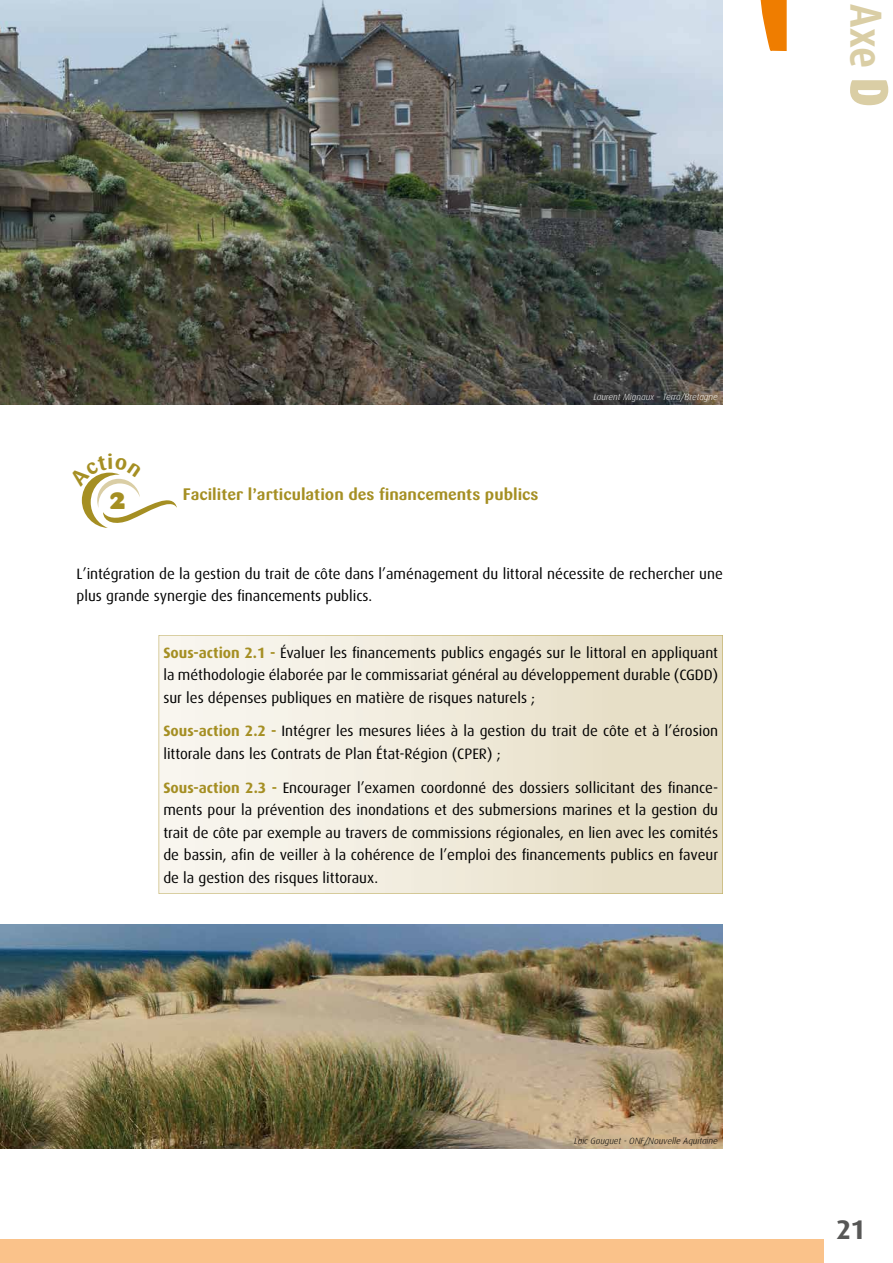
<style>
.page{position:relative;width:893px;height:1263px;background:#fff}
.page>*{position:absolute;margin:0;border:0;box-sizing:border-box;transform-origin:0 0}
.t1{font:700 condensed 45px "Dax OT";color:#dacea5}
.t2{font:900 31.5px "Sari";color:#a58f23}
.t3{font:700 27px "Dax";color:#575756}
.t4{font:700 16.5px "Sari";color:#a58f23}
.t5{font:15px/22.5px "Dax OT";color:#000}
.t6{font:italic 300 9px "Dax OT";color:#000}
.t7{font:italic 300 9px "Dax OT";color:#fff}
.s1{font-weight:900;font-size:54px}
.s2{font-weight:700;color:#a58f23}
</style>
<div class="page">
<div style="left:0;top:1240px;width:823px;height:23px;background:#fac28a"></div>
<svg style="left:760px;top:0;width:27px;height:51px"></svg>
<img style="left:0;top:0;width:723px;height:404px">
<img style="left:0;top:925px;width:722px;height:223px">
<svg style="left:159px;top:635px;width:564px;height:259px;background:#efe9d9"></svg>
<svg style="left:81px;top:472px;width:96px;height:56px"></svg>
<h1 class="t1" style="left:895px;top:4px;width:104px;rotate:90deg">Axe <span class="s1">D</span></h1>
<h2 class="t2" style="left:110px;top:478px;width:17px">2</h2>
<p class="t4" style="left:183px;top:484px;width:357px">Faciliter l’articulation des financements publics</p>
<p class="t7" style="left:593px;top:392px;width:126px">Laurent Mignaux – Terra/Bretagne</p>
<p class="t5" style="left:77px;top:563px;width:648px">L’intégration de la gestion du trait de côte dans l’aménagement du littoral nécessite de rechercher une plus grande synergie des financements publics.</p>
<p class="t5" style="left:163px;top:641px;width:556px;text-align:justify"><span class="s2">Sous-action 2.1 -</span> Évaluer les financements publics engagés sur le littoral en appliquant la méthodologie élaborée par le commissariat général au développement durable (CGDD) sur les dépenses publiques en matière de risques naturels ;</p>
<p class="t5" style="left:163px;top:720px;width:556px"><span class="s2">Sous-action 2.2 -</span> Intégrer les mesures liées à la gestion du trait de côte et à l’érosion littorale dans les Contrats de Plan État-Région (CPER) ;</p>
<p class="t5" style="left:163px;top:776px;width:556px;text-align:justify"><span class="s2">Sous-action 2.3 -</span> Encourager l’examen coordonné des dossiers sollicitant des finance&shy;ments pour la prévention des inondations et des submersions marines et la gestion du trait de côte par exemple au travers de commissions régionales, en lien avec les comités de bassin, afin de veiller à la cohérence de l’emploi des financements publics en faveur de la gestion des risques littoraux.</p>
<p class="t6" style="left:574px;top:1136px;width:145px">Loïc Gouguet - ONF/Nouvelle Aquitaine</p>
<h3 class="t3" style="left:836px;top:1214px;width:31px">21</h3>
</div>
